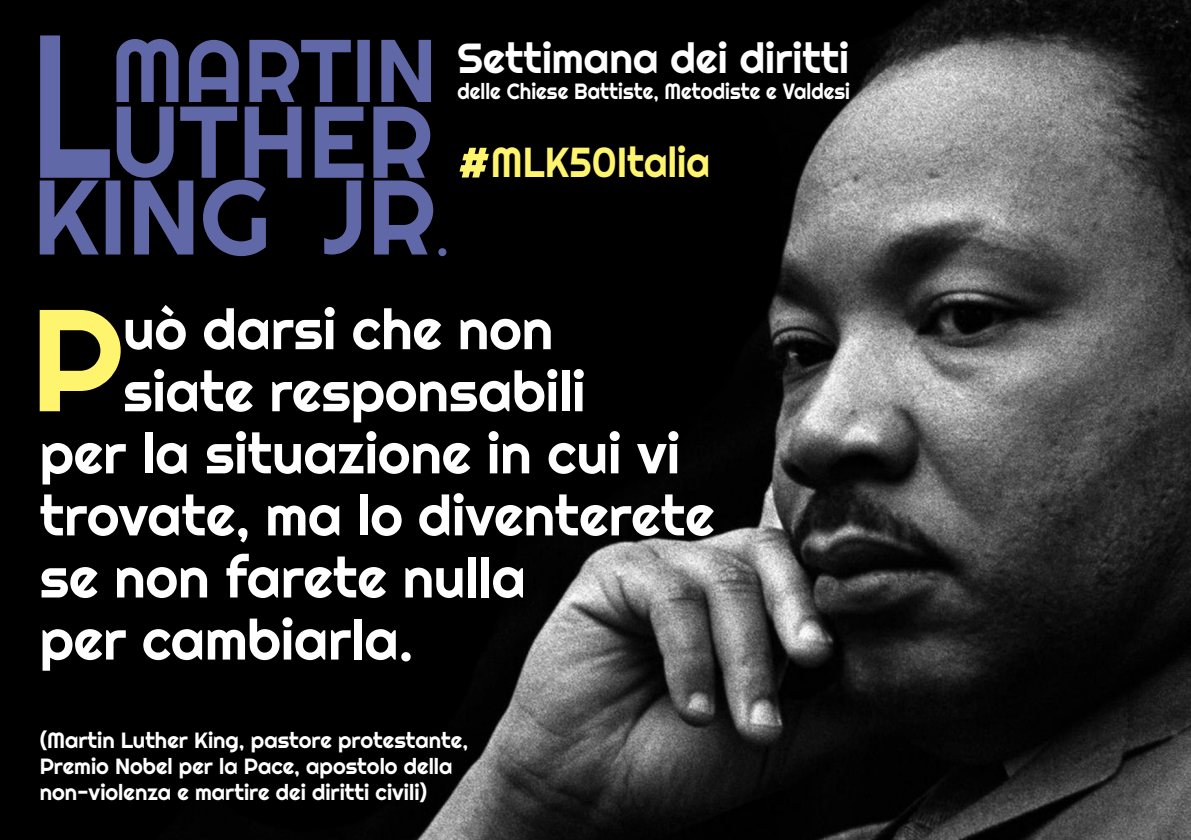
<style>
.page{position:relative;width:1191px;height:840px;background:#fff}
.page>*{position:absolute;margin:0;border:0;box-sizing:border-box;transform-origin:0 0}
.t1{font:144.6px "Righteous";color:#fff46d}
.t2{font:56px "Righteous";color:#fff}
.t3{font:42px "Righteous";color:#fff}
.t4{font:41.8px "Righteous";color:#fff46d;scale:.93 1}
.t5{font:22px/26px "Righteous";color:#fff}
.t6{font:22px "Righteous";color:#fff;scale:.93 1}
.s1{font-size:64px}
</style>
<div class="page">
<img style="left:0;top:0;width:1191px;height:839px">
<svg style="left:40px;top:35px;width:390px;height:143px;background:#292c47"></svg>
<svg style="left:116px;top:39px;width:315px;height:63px;background:#333758"></svg>
<svg style="left:40px;top:180px;width:406px;height:76px;background:#292c47"></svg>
<p class="t3" style="left:457px;top:31px;width:393px">Settimana dei diritti</p>
<p class="t6" style="left:457px;top:77px;width:424px">delle Chiese Battiste, Metodiste e Valdesi</p>
<p class="t4" style="left:457px;top:136px;width:273px"><span class="s1">#</span>MLK50Italia</p>
<p class="t1" style="left:30px;top:268px;width:94px">P</p>
<p class="t2" style="left:123px;top:294px;width:431px">uò darsi che non</p>
<p class="t2" style="left:123px;top:356px;width:464px">siate responsabili</p>
<p class="t2" style="left:40px;top:418px;width:642px">per la situazione in cui vi</p>
<p class="t2" style="left:40px;top:480px;width:676px">trovate, ma lo diventerete</p>
<p class="t2" style="left:40px;top:542px;width:487px">se non farete nulla</p>
<p class="t2" style="left:40px;top:604px;width:375px">per cambiarla.</p>
<p class="t5" style="left:40px;top:726px;width:430px">(Martin Luther King, pastore protestante,<br>Premio Nobel per la Pace, apostolo della non-violenza e martire dei diritti civili)</p>
</div>
